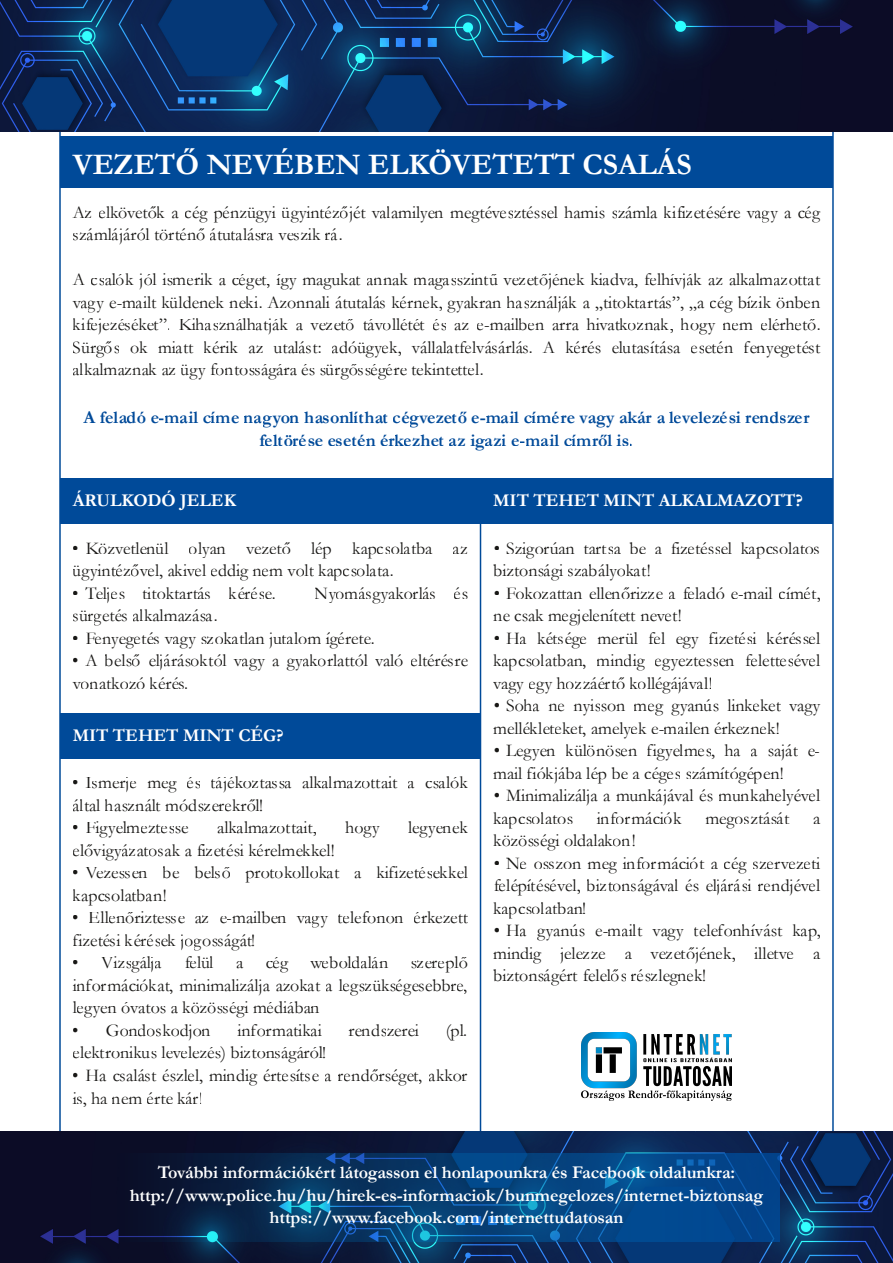
<style>
.page{position:relative;width:893px;height:1263px;background:#fff}
.page>*{position:absolute;margin:0;border:0;box-sizing:border-box;transform-origin:0 0}
.t1{font:700 30px "Garamond";color:#fff}
.t2{font:18px/22.5px "Garamond";letter-spacing:-.005em;color:#181715}
.t3{font:700 18px/22.5px "Garamond";color:#fff;text-align:center}
.t4{font:700 18px/22.5px "Garamond";color:#004a99;text-align:center}
</style>
<div class="page">
<hr style="left:480px;top:485px;width:1px;height:656px;background:#004a99">
<img style="left:0;top:1132px;width:893px;height:131px">
<img style="left:0;top:0;width:893px;height:131px">
<div style="left:60px;top:136px;width:773px;height:52px;background:#004a99"></div>
<img style="left:582px;top:1033px;width:150px;height:68px">
<svg style="left:114px;top:1153px;width:665px;height:88px;background:#073b6f"></svg>
<div style="left:60px;top:478px;width:420px;height:46px;background:#004a99"></div>
<div style="left:60px;top:713px;width:420px;height:46px;background:#004a99"></div>
<div style="left:480px;top:478px;width:353px;height:46px;background:#004a99"></div>
<h1 class="t1" style="left:73px;top:148px;width:621px">VEZETŐ NEVÉBEN ELKÖVETETT CSALÁS</h1>
<p class="t2" style="left:73px;top:201px;width:749px">Az elkövetők a cég pénzügyi ügyintézőjét valamilyen megtévesztéssel hamis számla kifizetésére vagy a cég számlájáról történő átutalásra veszik rá.</p>
<p class="t2" style="left:73px;top:269px;width:749px;text-align:justify">A csalók jól ismerik a céget, így magukat annak magasszintű vezetőjének kiadva, felhívják az alkalmazottat vagy e-mailt küldenek neki. Azonnali átutalás kérnek, gyakran használják a „titoktartás”, „a cég bízik önben kifejezéséket”. Kihasználhatják a vezető távollétét és az e-mailben arra hivatkoznak, hogy nem elérhető.<br>Sürgős ok miatt kérik az utalást: adóügyek, vállalatfelvásárlás. A kérés elutasítása esetén fenyegetést alkalmaznak az ügy fontosságára és sürgősségére tekintettel.</p>
<p class="t4" style="left:83px;top:407px;width:728px">A feladó e-mail címe nagyon hasonlíthat cégvezető e-mail címére vagy akár a levelezési rendszer feltörése esetén érkezhet az igazi e-mail címről is.</p>
<p class="t3" style="left:73px;top:489px;width:165px">ÁRULKODÓ JELEK</p>
<p class="t2" style="left:73px;top:537px;width:396px">• Közvetlenül olyan vezető lép kapcsolatba az ügyintézővel, akivel eddig nem volt kapcsolata.</p>
<p class="t2" style="left:73px;top:582px;width:204px">• Teljes titoktartás kérése.</p>
<p class="t2" style="left:315px;top:582px;width:154px">Nyomásgyakorlás és</p>
<p class="t2" style="left:73px;top:604px;width:146px">sürgetés alkalmazása.</p>
<p class="t2" style="left:73px;top:627px;width:303px">• Fenyegetés vagy szokatlan jutalom ígérete.</p>
<p class="t2" style="left:73px;top:649px;width:397px">• A belső eljárásoktól vagy a gyakorlattól való eltérésre vonatkozó kérés.</p>
<p class="t3" style="left:73px;top:724px;width:213px">MIT TEHET MINT CÉG?</p>
<p class="t2" style="left:73px;top:772px;width:396px">• Ismerje meg és tájékoztassa alkalmazottait a csalók által használt módszerekről!</p>
<p class="t2" style="left:73px;top:817px;width:117px">• Figyelmeztesse</p>
<p class="t2" style="left:217px;top:817px;width:101px">alkalmazottait,</p>
<p class="t2" style="left:345px;top:817px;width:36px">hogy</p>
<p class="t2" style="left:408px;top:817px;width:61px">legyenek</p>
<p class="t2" style="left:73px;top:839px;width:263px">elővigyázatosak a fizetési kérelmekkel!</p>
<p class="t2" style="left:73px;top:862px;width:397px">• Vezessen be belső protokollokat a kifizetésekkel kapcsolatban!</p>
<p class="t2" style="left:73px;top:907px;width:397px">• Ellenőriztesse az e-mailben vagy telefonon érkezett fizetési kérések jogosságát!</p>
<p class="t2" style="left:73px;top:952px;width:396px;text-align:justify">• Vizsgálja felül a cég weboldalán szereplő információkat, minimalizálja azokat a legszükségesebbre, legyen óvatos a közösségi médiában</p>
<p class="t2" style="left:73px;top:1019px;width:140px">• Gondoskodjon</p>
<p class="t2" style="left:238px;top:1019px;width:86px">informatikai</p>
<p class="t2" style="left:349px;top:1019px;width:72px">rendszerei</p>
<p class="t2" style="left:446px;top:1019px;width:24px">(pl.</p>
<p class="t2" style="left:73px;top:1042px;width:255px">elektronikus levelezés) biztonságáról!</p>
<p class="t2" style="left:73px;top:1064px;width:396px">• Ha csalást észlel, mindig értesítse a rendőrséget, akkor is, ha nem érte kár!</p>
<p class="t3" style="left:493px;top:489px;width:311px">MIT TEHET MINT ALKALMAZOTT?</p>
<p class="t2" style="left:493px;top:537px;width:329px">• Szigorúan tartsa be a fizetéssel kapcsolatos biztonsági szabályokat!</p>
<p class="t2" style="left:493px;top:582px;width:328px">• Fokozattan ellenőrizze a feladó e-mail címét, ne csak megjelenített nevet!</p>
<p class="t2" style="left:493px;top:627px;width:329px;text-align:justify">• Ha kétsége merül fel egy fizetési kéréssel kapcsolatban, mindig egyeztessen felettesével vagy egy hozzáértő kollégájával!</p>
<p class="t2" style="left:493px;top:694px;width:329px">• Soha ne nyisson meg gyanús linkeket vagy mellékleteket, amelyek e-mailen érkeznek!</p>
<p class="t2" style="left:493px;top:739px;width:328px">• Legyen különösen figyelmes, ha a saját e&shy;mail fiókjába lép be a céges számítógépen!</p>
<p class="t2" style="left:493px;top:784px;width:329px">• Minimalizálja a munkájával és munkahelyével kapcsolatos</p>
<p class="t2" style="left:597px;top:807px;width:86px">információk</p>
<p class="t2" style="left:705px;top:807px;width:85px">megosztását</p>
<p class="t2" style="left:813px;top:807px;width:9px">a</p>
<p class="t2" style="left:493px;top:829px;width:143px">közösségi oldalakon!</p>
<p class="t2" style="left:493px;top:852px;width:329px;text-align:justify">• Ne osszon meg információt a cég szervezeti felépítésével, biztonságával és eljárási rendjével kapcsolatban!</p>
<p class="t2" style="left:493px;top:919px;width:329px;text-align:justify">• Ha gyanús e-mailt vagy telefonhívást kap, mindig jelezze a vezetőjének, illetve a biztonságért felelős részlegnek!</p>
<p class="t3" style="left:130px;top:1161px;width:635px">További információkért látogasson el honlapounkra és Facebook oldalunkra: http://www.police.hu/hu/hirek-es-informaciok/bunmegelozes/internet-biztonsag https://www.facebook.com/internettudatosan</p>
</div>
